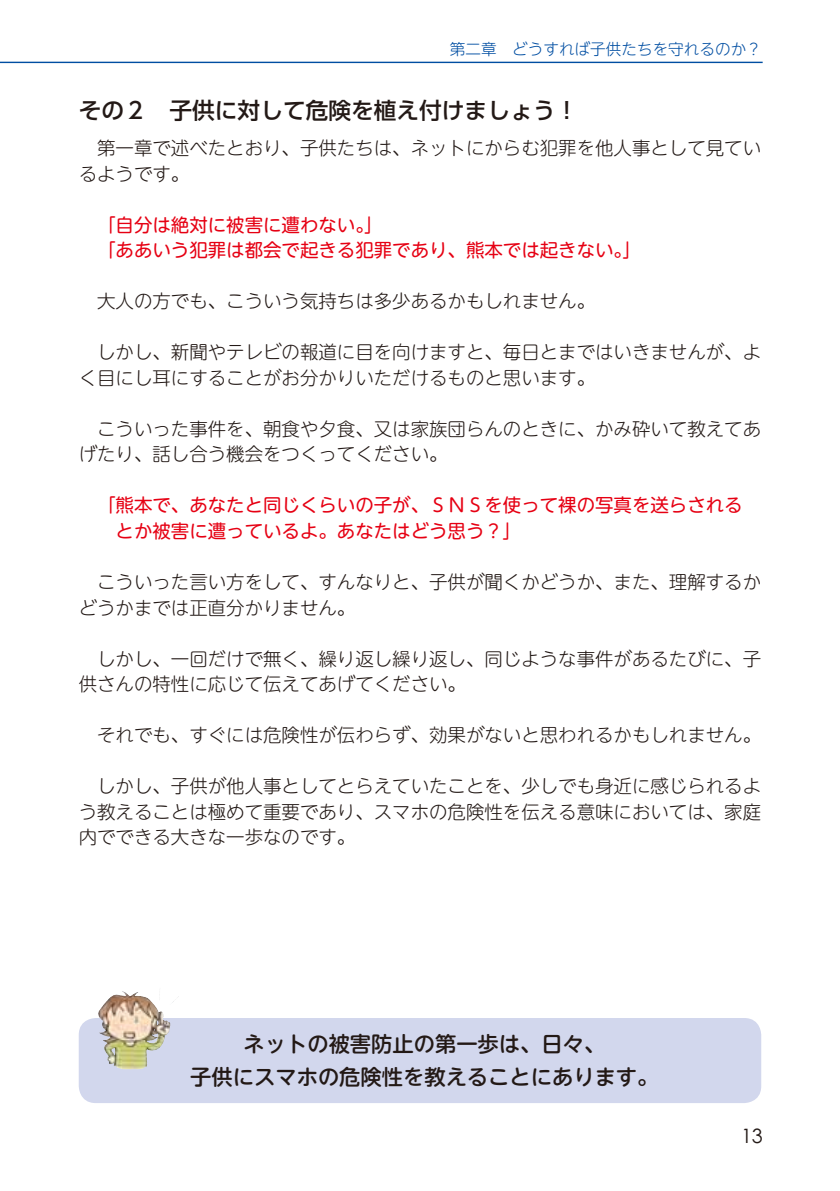
<style>
.page{position:relative;width:840px;height:1191px;background:#fff}
.page>*{position:absolute;margin:0;border:0;box-sizing:border-box;transform-origin:0 0}
.t1{font:22.6px "UD Shin Go Pro Medium 90 msp RKSJ H";color:#231916}
.t2{font:21.2px/32.6px "UD Shin M Go Pro Medium 90 msp RKSJ H";color:#231916;text-align:center}
.t3{font:19.8px "Century Gothic";color:#231916}
.t4{font:18.4px/25.6px "UD Shin M Go Pro Light 90 msp RKSJ H";color:#231916}
.t5{font:18.4px/25.6px "UD Shin M Go Pro Regular 90 msp RKSJ H";color:#e60013}
.t6{font:15.6px "UD Shin M Go Pro Light 90 msp RKSJ H";color:#004ea2}
</style>
<div class="page">
<div style="left:79px;top:1018px;width:681px;height:85px;background:#d2d7ed;border-radius:17px"></div>
<img style="left:126px;top:992px;width:34px;height:15px">
<hr style="left:0;top:62px;width:762px;height:1px;background:#004ea2">
<p class="t6" style="left:449px;top:43px;width:313px">第二章　どうすれば子供たちを守れるのか？</p>
<p class="t1" style="left:79px;top:101px;width:500px">その２　子供に対して危険を植え付けましょう！</p>
<p class="t4" style="left:79px;top:138px;width:683px">　第一章で述べたとおり、子供たちは、ネットにからむ犯罪を他人事として見ているようです。</p>
<p class="t5" style="left:97px;top:214px;width:545px">「自分は絶対に被害に遭わない。」<br>「ああいう犯罪は都会で起きる犯罪であり、熊本では起きない。」</p>
<p class="t4" style="left:79px;top:291px;width:517px">　大人の方でも、こういう気持ちは多少あるかもしれません。</p>
<p class="t4" style="left:79px;top:342px;width:683px">　しかし、新聞やテレビの報道に目を向けますと、毎日とまではいきませんが、よく目にし耳にすることがお分かりいただけるものと思います。</p>
<p class="t4" style="left:79px;top:419px;width:683px">　こういった事件を、朝食や夕食、又は家族団らんのときに、かみ砕いて教えてあげたり、話し合う機会をつくってください。</p>
<p class="t5" style="left:116px;top:495px;width:628px;text-indent:-18px">「熊本で、あなたと同じくらいの子が、ＳＮＳを使って裸の写真を送らされるとか被害に遭っているよ。あなたはどう思う？」</p>
<p class="t4" style="left:79px;top:572px;width:683px">　こういった言い方をして、すんなりと、子供が聞くかどうか、また、理解するかどうかまでは正直分かりません。</p>
<p class="t4" style="left:79px;top:648px;width:683px">　しかし、一回だけで無く、繰り返し繰り返し、同じような事件があるたびに、子供さんの特性に応じて伝えてあげてください。</p>
<p class="t4" style="left:79px;top:725px;width:683px">　それでも、すぐには危険性が伝わらず、効果がないと思われるかもしれません。</p>
<p class="t4" style="left:79px;top:776px;width:683px;text-align:justify">　しかし、子供が他人事としてとらえていたことを、少しでも身近に感じられるよう教えることは極めて重要であり、スマホの危険性を伝える意味においては、家庭内でできる大きな一歩なのです。</p>
<p class="t2" style="left:190px;top:1031px;width:469px">ネットの被害防止の第一歩は、日々、<br>子供にスマホの危険性を教えることにあります。</p>
<p class="t3" style="left:740px;top:1124px;width:23px">13</p>
</div>
